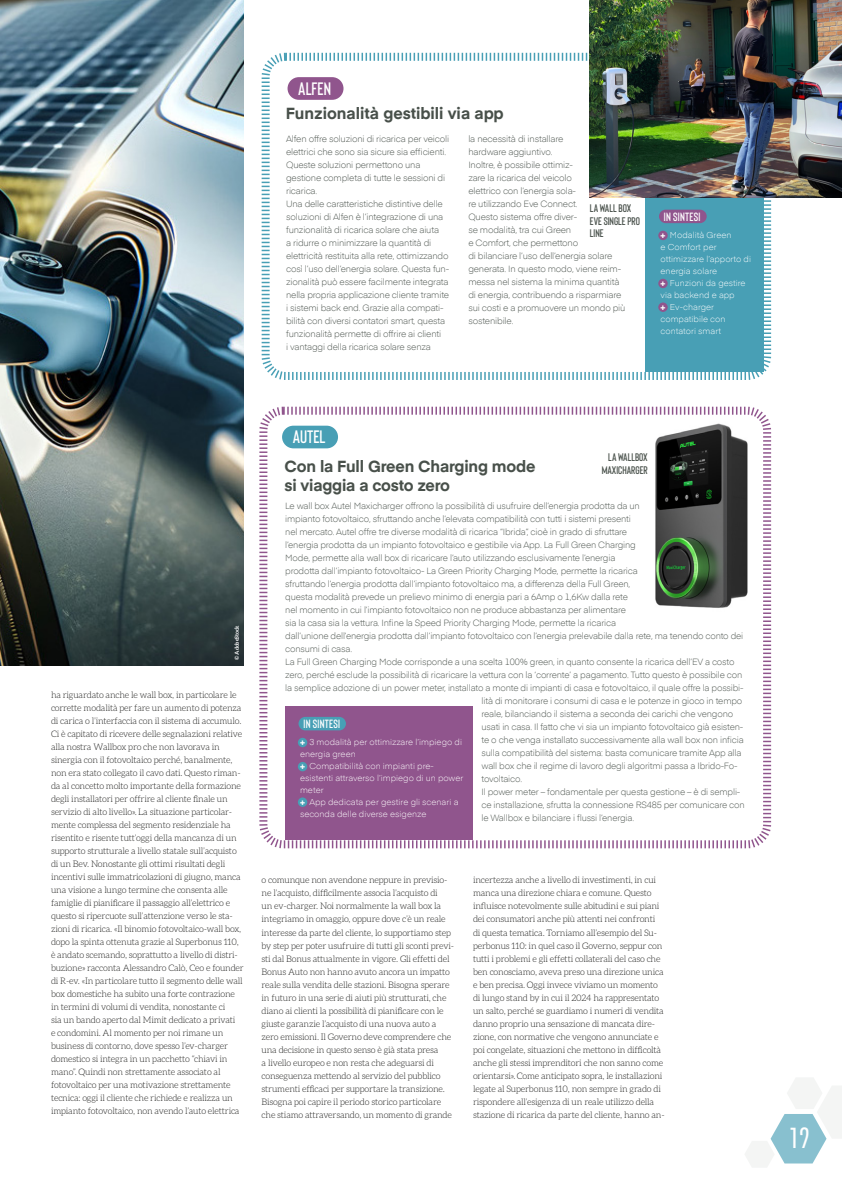
<style>
.page{position:relative;width:842px;height:1191px;background:#fff}
.page>*{position:absolute;margin:0;border:0;box-sizing:border-box;transform-origin:0 0}
.t1{font:28.2px "Eunomia";color:#fff}
.testo{font:600 18px "Bison";color:#fff}
.t2{font:700 16px/19px "Eina 01";letter-spacing:-.01em;color:#48504a}
.testo-2{font:600 11.9px "Bison";letter-spacing:.02em;color:#fff}
.t3{font:600 11px/12.5px "Bison";color:#48504a}
.t4{font:300 9px/13px "Aleo";letter-spacing:-.02em;color:#1d1d1b}
.t5{font:300 9px/13px "Eina 01";letter-spacing:-.02em;color:#48504a}
.t6{font:300 8.5px/12px "Eina 01";color:#fff}
.t7{font:700 5.5px "Aleo";letter-spacing:-.02em;color:#fff}
.s1{font-weight:700}
</style>
<div class="page">
<img style="left:0;top:0;width:244px;height:666px">
<svg style="left:745px;top:1078px;width:97px;height:89px"></svg>
<svg style="left:261px;top:51px;width:512px;height:329px"></svg>
<div style="left:288px;top:77px;width:55px;height:23px;background:#90558d;border-radius:11px"></div>
<div style="left:645px;top:197px;width:118px;height:175px;background:#489fb5"></div>
<div style="left:659px;top:210px;width:48px;height:13px;background:#90558d;border-radius:7px"></div>
<div style="left:658px;top:231px;width:10px;height:9px;background:#90558d;border-radius:50%"></div>
<div style="left:658px;top:279px;width:10px;height:9px;background:#90558d;border-radius:50%"></div>
<div style="left:658px;top:302px;width:10px;height:10px;background:#90558d;border-radius:50%"></div>
<img style="left:590px;top:0;width:252px;height:197px">
<svg style="left:259px;top:406px;width:513px;height:443px"></svg>
<div style="left:282px;top:426px;width:56px;height:22px;background:#489fb5;border-radius:11px"></div>
<div style="left:285px;top:706px;width:188px;height:134px;background:#90558d"></div>
<div style="left:298px;top:717px;width:48px;height:13px;background:#489fb5;border-radius:7px"></div>
<div style="left:298px;top:738px;width:9px;height:9px;background:#489fb5;border-radius:50%"></div>
<div style="left:298px;top:762px;width:9px;height:9px;background:#489fb5;border-radius:50%"></div>
<div style="left:298px;top:797px;width:9px;height:10px;background:#489fb5;border-radius:50%"></div>
<img style="left:649px;top:420px;width:108px;height:194px">
<p class="testo" style="left:298px;top:77px;width:34px">ALFEN</p>
<p class="t2" style="left:286px;top:103px;width:220px">Funzionalità gestibili via app</p>
<p class="t5" style="left:286px;top:132px;width:165px">Alfen offre soluzioni di ricarica per veicoli elettrici che sono sia sicure sia efficienti.</p>
<p class="t5" style="left:286px;top:158px;width:161px">Queste soluzioni permettono una gestione completa di tutte le sessioni di ricarica.</p>
<p class="t5" style="left:286px;top:197px;width:165px">Una delle caratteristiche distintive delle soluzioni di Alfen è l’integrazione di una funzionalità di ricarica solare che aiuta<br>a ridurre o minimizzare la quantità di elettricità restituita alla rete, ottimizzando così l’uso dell’energia solare. Questa fun&shy;zionalità può essere facilmente integrata nella propria applicazione cliente tramite i sistemi back end. Grazie alla compati&shy;bilità con diversi contatori smart, questa funzionalità permette di offrire ai clienti<br>i vantaggi della ricarica solare senza</p>
<p class="t5" style="left:468px;top:132px;width:97px">la necessità di installare hardware aggiuntivo.</p>
<p class="t5" style="left:468px;top:158px;width:111px">Inoltre, è possibile ottimiz&shy;zare la ricarica del veicolo elettrico con l’energia sola&shy;re utilizzando Eve Connect.</p>
<p class="t5" style="left:468px;top:210px;width:159px">Questo sistema offre diver-<br>se modalità, tra cui Green<br>e Comfort, che permettono<br>di bilanciare l’uso dell’energia solare generata. In questo modo, viene reim&shy;messa nel sistema la minima quantità di energia, contribuendo a risparmiare sui costi e a promuovere un mondo più sostenibile.</p>
<p class="t3" style="left:590px;top:201px;width:52px">LA WALL BOX<br>EVE SINGLE PRO<br>LINE</p>
<p class="testo-2" style="left:664px;top:209px;width:38px">IN SINTESI</p>
<p class="t6" style="left:660px;top:228px;width:92px"><span class="s1">+</span> Modalità Green<br>e Comfort per ottimizzare l’apporto di energia solare</p>
<p class="t6" style="left:660px;top:276px;width:87px"><span class="s1">+</span> Funzioni da gestire via backend e app</p>
<p class="t6" style="left:660px;top:300px;width:66px"><span class="s1">+</span> Ev-charger compatibile con contatori smart</p>
<p class="t7" style="left:234px;top:660px;width:36px;rotate:-90deg">© AdobeStock</p>
<p class="t4" style="left:51px;top:688px;width:194px">ha riguardato anche le wall box, in particolare le corrette modalità per fare un aumento di potenza di carica o l’interfaccia con il sistema di accumulo.<br>Ci è capitato di ricevere delle segnalazioni relative alla nostra Wallbox pro che non lavorava in sinergia con il fotovoltaico perché, banalmente, non era stato collegato il cavo dati. Questo riman&shy;da al concetto molto importante della formazione degli installatori per offrire al cliente finale un servizio di alto livello». La situazione particolar&shy;mente complessa del segmento residenziale ha risentito e risente tutt’oggi della mancanza di un supporto strutturale a livello statale sull’acquisto di un Bev. Nonostante gli ottimi risultati degli incentivi sulle immatricolazioni di giugno, manca una visione a lungo termine che consenta alle famiglie di pianificare il passaggio all’elettrico e questo si ripercuote sull’attenzione verso le sta&shy;zioni di ricarica. «Il binomio fotovoltaico-wall box, dopo la spinta ottenuta grazie al Superbonus 110, è andato scemando, soprattutto a livello di distri&shy;buzione» racconta Alessandro Calò, Ceo e founder di R-ev. «In particolare tutto il segmento delle wall box domestiche ha subito una forte contrazione in termini di volumi di vendita, nonostante ci<br>sia un bando aperto dal Mimit dedicato a privati<br>e condomini. Al momento per noi rimane un business di contorno, dove spesso l’ev-charger domestico si integra in un pacchetto “chiavi in mano”. Quindi non strettamente associato al fotovoltaico per una motivazione strettamente tecnica: oggi il cliente che richiede e realizza un impianto fotovoltaico, non avendo l’auto elettrica</p>
<p class="testo" style="left:293px;top:426px;width:34px">AUTEL</p>
<p class="t2" style="left:285px;top:456px;width:253px">Con la Full Green Charging mode si viaggia a costo zero</p>
<p class="t3" style="left:602px;top:450px;width:48px;text-align:center">LA WALLBOX<br>MAXICHARGER</p>
<p class="t5" style="left:285px;top:499px;width:460px">Le wall box Autel Maxicharger offrono la possibilità di usufruire dell’energia prodotta da un<br>impianto fotovoltaico, sfruttando anche l’elevata compatibilità con tutti i sistemi presenti<br>nel mercato. Autel offre tre diverse modalità di ricarica “Ibrida”, cioè in grado di sfruttare<br>l’energia prodotta da un impianto fotovoltaico e gestibile via App. La Full Green Charging<br>Mode, permette alla wall box di ricaricare l’auto utilizzando esclusivamente l’energia<br>prodotta dall’impianto fotovoltaico- La Green Priority Charging Mode, permette la ricarica<br>sfruttando l’energia prodotta dall’impianto fotovoltaico ma, a differenza della Full Green,<br>questa modalità prevede un prelievo minimo di energia pari a 6Amp o 1,6Kw dalla rete<br>nel momento in cui l’impianto fotovoltaico non ne produce abbastanza per alimentare<br>sia la casa sia la vettura. Infine la Speed Priority Charging Mode, permette la ricarica<br>dall’unione dell’energia prodotta dall’impianto fotovoltaico con l’energia prelevabile dalla rete, ma tenendo conto dei consumi di casa.</p>
<p class="t5" style="left:285px;top:655px;width:451px">La Full Green Charging Mode corrisponde a una scelta 100% green, in quanto consente la ricarica dell’EV a costo</p>
<p class="t5" style="left:285px;top:668px;width:459px">zero, perché esclude la possibilità di ricaricare la vettura con la ‘corrente’ a pagamento. Tutto questo è possibile con</p>
<p class="t5" style="left:285px;top:681px;width:460px">la semplice adozione di un power meter, installato a monte di impianti di casa e fotovoltaico, il quale offre la possibi-</p>
<p class="t5" style="left:481px;top:694px;width:262px">lità di monitorare i consumi di casa e le potenze in gioco in tempo</p>
<p class="t5" style="left:481px;top:707px;width:253px">reale, bilanciando il sistema a seconda dei carichi che vengono</p>
<p class="t5" style="left:481px;top:720px;width:263px">usati in casa. Il fatto che vi sia un impianto fotovoltaico già esisten-</p>
<p class="t5" style="left:481px;top:733px;width:264px">te o che venga installato successivamente alla wall box non inficia</p>
<p class="t5" style="left:481px;top:746px;width:261px">sulla compatibilità del sistema: basta comunicare tramite App alla</p>
<p class="t5" style="left:481px;top:759px;width:257px">wall box che il regime di lavoro degli algoritmi passa a Ibrido-Fo-</p>
<p class="t5" style="left:481px;top:772px;width:42px">tovoltaico.</p>
<p class="t5" style="left:481px;top:785px;width:265px">Il power meter – fondamentale per questa gestione – è di sempli&shy;ce installazione, sfrutta la connessione RS485 per comunicare con le Wallbox e bilanciare i flussi l’energia.</p>
<p class="testo-2" style="left:303px;top:716px;width:38px">IN SINTESI</p>
<p class="t6" style="left:300px;top:735px;width:163px"><span class="s1">+</span> 3 modalità per ottimizzare l’impiego di energia green</p>
<p class="t6" style="left:300px;top:759px;width:165px"><span class="s1">+</span> Compatibilità con impianti pre&shy;esistenti attraverso l’impiego di un power meter</p>
<p class="t6" style="left:300px;top:795px;width:160px"><span class="s1">+</span> App dedicata per gestire gli scenari a seconda delle diverse esigenze</p>
<p class="t4" style="left:262px;top:873px;width:194px">o comunque non avendone neppure in previsio&shy;ne l’acquisto, difficilmente associa l’acquisto di<br>un ev-charger. Noi normalmente la wall box la integriamo in omaggio, oppure dove c’è un reale interesse da parte del cliente, lo supportiamo step by step per poter usufruire di tutti gli sconti previ&shy;sti dal Bonus attualmente in vigore. Gli effetti del Bonus Auto non hanno avuto ancora un impatto reale sulla vendita delle stazioni. Bisogna sperare in futuro in una serie di aiuti più strutturati, che diano ai clienti la possibilità di pianificare con le giuste garanzie l’acquisto di una nuova auto a zero emissioni. Il Governo deve comprendere che una decisione in questo senso è già stata presa<br>a livello europeo e non resta che adeguarsi di conseguenza mettendo al servizio del pubblico strumenti efficaci per supportare la transizione.<br>Bisogna poi capire il periodo storico particolare che stiamo attraversando, un momento di grande</p>
<p class="t4" style="left:473px;top:873px;width:193px">incertezza anche a livello di investimenti, in cui manca una direzione chiara e comune. Questo influisce notevolmente sulle abitudini e sui piani dei consumatori anche più attenti nei confronti di questa tematica. Torniamo all’esempio del Su&shy;perbonus 110: in quel caso il Governo, seppur con tutti i problemi e gli effetti collaterali del caso che ben conosciamo, aveva preso una direzione unica e ben precisa. Oggi invece viviamo un momento di lungo stand by in cui il 2024 ha rappresentato un salto, perché se guardiamo i numeri di vendita danno proprio una sensazione di mancata dire&shy;zione, con normative che vengono annunciate e poi congelate, situazioni che mettono in difficoltà anche gli stessi imprenditori che non sanno come orientarsi». Come anticipato sopra, le installazioni legate al Superbonus 110, non sempre in grado di rispondere all’esigenza di un reale utilizzo della stazione di ricarica da parte del cliente, hanno an-</p>
<h1 class="t1" style="left:787px;top:1126px;width:24px">19</h1>
</div>
